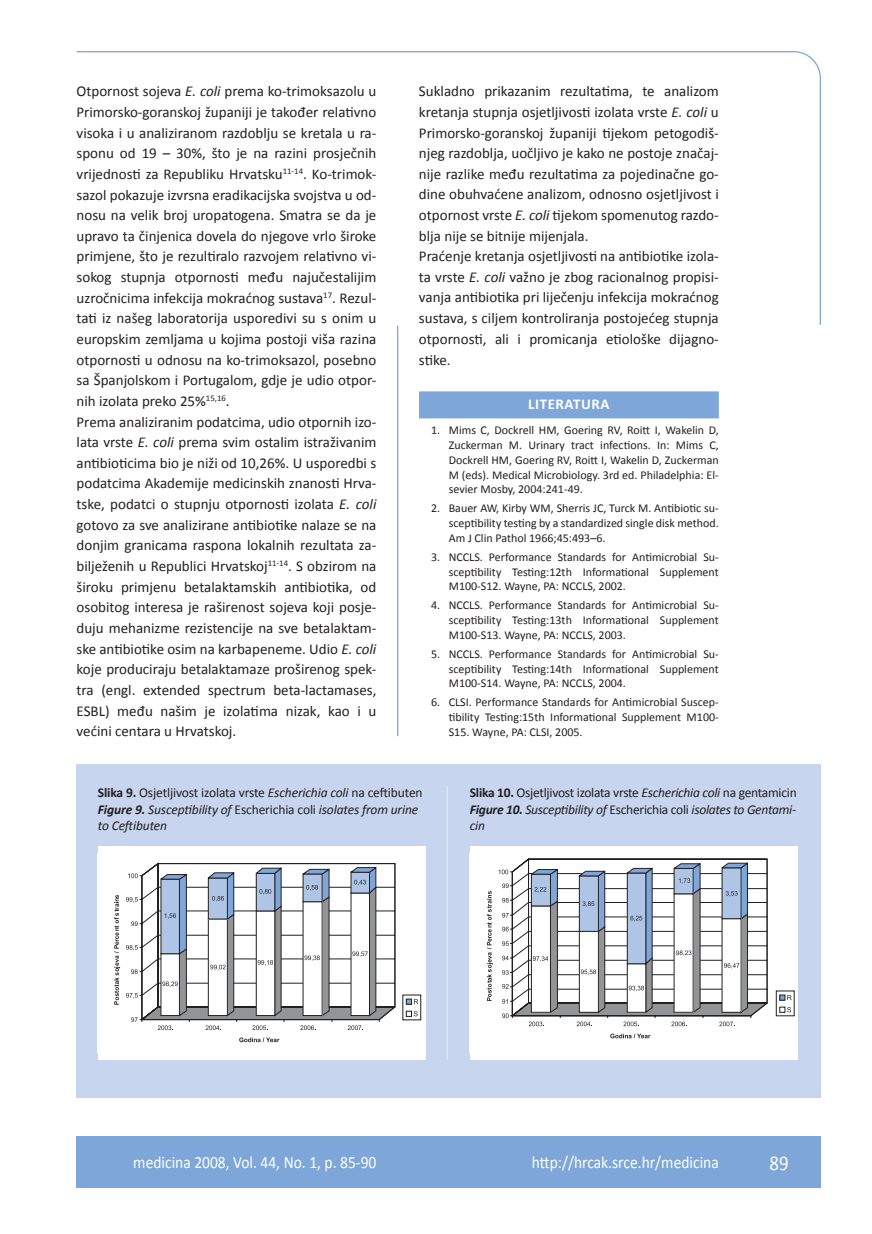
<style>
.page{position:relative;width:872px;height:1234px;background:#fff}
.page>*{position:absolute;margin:0;border:0;box-sizing:border-box;transform-origin:0 0}
.t1{font:21px "Calibri";color:#fff;scale:.9 1}
.t2{font:17.25px "Calibri";color:#fff;scale:.9 1}
.t3{font:15px/20.5px "Calibri";color:#231f20}
.t4{font:700 15px "Calibri";letter-spacing:.04em;color:#fff}
.t5{font:italic 13.5px/16.5px "Calibri";letter-spacing:-.02em;color:#231f20;text-align:justify}
.t6{font:12px/14.7px "Calibri";color:#231f20;text-align:justify}
.s1{font-style:italic}
.s2{font-weight:700;font-style:normal}
.s3{font-style:normal}
.s4{font-weight:700}
</style>
<div class="page">
<div style="left:419px;top:391px;width:300px;height:27px;background:#7ea6d8"></div>
<svg style="left:76px;top:51px;width:745px;height:275px"></svg>
<hr style="left:397px;top:325px;width:1px;height:411px;background:#7ea6d8">
<div style="left:77px;top:1135px;width:744px;height:51px;background:#7ea6d8"></div>
<div style="left:448px;top:765px;width:372px;height:332px;background:#c7d5ee"></div>
<div style="left:470px;top:846px;width:327px;height:213px;background:#fff"></div>
<svg style="left:487px;top:858px;width:281px;height:168px"></svg>
<svg style="left:610px;top:1033px;width:40px;height:5px"></svg>
<svg style="left:779px;top:995px;width:13px;height:18px"></svg>
<div style="left:776px;top:990px;width:18px;height:25px;border:1px solid #231f20"></div>
<svg style="left:779px;top:994px;width:12px;height:6px"></svg>
<svg style="left:779px;top:1006px;width:12px;height:6px"></svg>
<div style="left:77px;top:765px;width:372px;height:332px;background:#c7d5ee"></div>
<div style="left:98px;top:846px;width:327px;height:213px;background:#fff"></div>
<svg style="left:114px;top:895px;width:6px;height:109px"></svg>
<svg style="left:126px;top:862px;width:270px;height:168px"></svg>
<svg style="left:239px;top:1037px;width:40px;height:4px"></svg>
<svg style="left:405px;top:998px;width:13px;height:19px"></svg>
<div style="left:402px;top:994px;width:19px;height:25px;border:1px solid #231f20"></div>
<svg style="left:406px;top:998px;width:12px;height:6px"></svg>
<svg style="left:406px;top:1010px;width:12px;height:6px"></svg>
<hr style="left:446px;top:785px;width:2px;height:274px;background:#e1e8f5">
<p class="t3" style="left:77px;top:80px;width:301px">Otpornost sojeva <span class="s1">E. coli</span> prema ko-trimoksazolu u Primorsko-goranskoj županiji je također relativno visoka i u analiziranom razdoblju se kretala u ra&shy;sponu od 19 – 30%, što je na razini prosječnih vrijednosti za Republiku Hrvatsku<sup>11-14</sup>. Ko-trimok&shy;sazol pokazuje izvrsna eradikacijska svojstva u od&shy;nosu na velik broj uropatogena. Smatra se da je upravo ta činjenica dovela do njegove vrlo široke primjene, što je rezultiralo razvojem relativno vi&shy;sokog stupnja otpornosti među najučestalijim uzročnicima infekcija mokraćnog sustava<sup>17</sup>. Rezul&shy;tati iz našeg laboratorija usporedivi su s onim u europskim zemljama u kojima postoji viša razina otpornosti u odnosu na ko-trimoksazol, posebno sa Španjolskom i Portugalom, gdje je udio otpor&shy;nih izolata preko 25%<sup>15,16</sup>.<br>Prema analiziranim podatcima, udio otpornih izo&shy;lata vrste <span class="s1">E. coli</span> prema svim ostalim istraživanim antibioticima bio je niži od 10,26%. U usporedbi s podatcima Akademije medicinskih znanosti Hrva&shy;tske, podatci o stupnju otpornosti izolata <span class="s1">E. coli </span>gotovo za sve analizirane antibiotike nalaze se na donjim granicama raspona lokalnih rezultata za&shy;bilježenih u Republici Hrvatskoj<sup>11-14</sup>. S obzirom na široku primjenu betalaktamskih antibiotika, od osobitog interesa je raširenost sojeva koji posje&shy;duju mehanizme rezistencije na sve betalaktam&shy;ske antibiotike osim na karbapeneme. Udio <span class="s1">E. coli </span>koje produciraju betalaktamaze proširenog spek&shy;tra (engl. extended spectrum beta-lactamases, ESBL) među našim je izolatima nizak, kao i u većini centara u Hrvatskoj.</p>
<p class="t3" style="left:419px;top:80px;width:301px">Sukladno prikazanim rezultatima, te analizom kretanja stupnja osjetljivosti izolata vrste <span class="s1">E. coli</span> u Primorsko-goranskoj županiji tijekom petogo-diš&shy;njeg razdoblja, uočljivo je kako ne postoje značaj&shy;nije razlike među rezultatima za pojedi- načne go&shy;dine obuhvaćene analizom, odnosno osjetljivost i otpornost vrste <span class="s1">E. coli</span> tijekom spomenutog razdo&shy;blja nije se bitnije mijenjala.<br>Praćenje kretanja osjetljivosti na antibiotike izola&shy;ta vrste <span class="s1">E. coli</span> važno je zbog racionalnog propisi&shy;vanja antibiotika pri liječenju infekcija mokraćnog sustava, s ciljem kontroliranja postojećeg stupnja otpornosti, ali i promicanja etiološke dijagno&shy;stike.</p>
<p class="t4" style="left:528px;top:394px;width:83px">LITERATURA</p>
<p class="t6" style="left:449px;top:422px;width:271px;text-indent:-18px">1. Mims C, Dockrell HM, Goering RV, Roitt I, Wakelin D, Zuckerman M. Urinary tract infections. In: Mims C, Dockrell HM, Goering RV, Roitt I, Wakelin D, Zuckerman M (eds). Medical Microbiology. 3rd ed. Philadelphia: El&shy;sevier Mosby, 2004:241-49.</p>
<p class="t6" style="left:449px;top:500px;width:271px;text-indent:-18px">2. Bauer AW, Kirby WM, Sherris JC, Turck M. Antibiotic su&shy;sceptibility testing by a standardized single disk method.<br>Am J Clin Pathol 1966;45:493–6.</p>
<p class="t6" style="left:449px;top:549px;width:271px;text-indent:-18px">3. NCCLS. Performance Standards for Antimicrobial Su&shy;sceptibility Testing:12th Informational Supplement M100-S12. Wayne, PA: NCCLS, 2002.</p>
<p class="t6" style="left:449px;top:597px;width:271px;text-indent:-18px">4. NCCLS. Performance Standards for Antimicrobial Su&shy;sceptibility Testing:13th Informational Supplement M100-S13. Wayne, PA: NCCLS, 2003.</p>
<p class="t6" style="left:449px;top:645px;width:271px;text-indent:-18px">5. NCCLS. Performance Standards for Antimicrobial Su&shy;sceptibility Testing:14th Informational Supplement M100-S14. Wayne, PA: NCCLS, 2004.</p>
<p class="t6" style="left:449px;top:694px;width:271px;text-indent:-18px">6. CLSI. Performance Standards for Antimicrobial Suscep&shy;tibility Testing:15th Informational Supplement M100- S15. Wayne, PA: CLSI, 2005.</p>
<p class="t5" style="left:98px;top:783px;width:326px;text-align:left"><span class="s2">Slika 9.</span> <span class="s3">Osjetljivost izolata vrste</span> Escherichia coli <span class="s3">na ceftibuten<br></span><span class="s4">Figure 9.</span> Susceptibility of <span class="s3">Escherichia coli</span> isolates from urine to Ceftibuten</p>
<p class="t5" style="left:470px;top:783px;width:328px"><span class="s2">Slika 10.</span> <span class="s3">Osjetljivost izolata vrste</span> Escherichia coli <span class="s3">na gentamicin </span><span class="s4">Figure 10.</span> Susceptibility of <span class="s3">Escherichia coli</span> isolates to Gentami&shy;cin</p>
<p class="t2" style="left:133px;top:1151px;width:272px">medicina 2008, Vol. 44, No. 1, p. 85-90</p>
<p class="t2" style="left:532px;top:1151px;width:209px">http://hrcak.srce.hr/medicina</p>
<h1 class="t1" style="left:769px;top:1149px;width:23px">89</h1>
</div>
